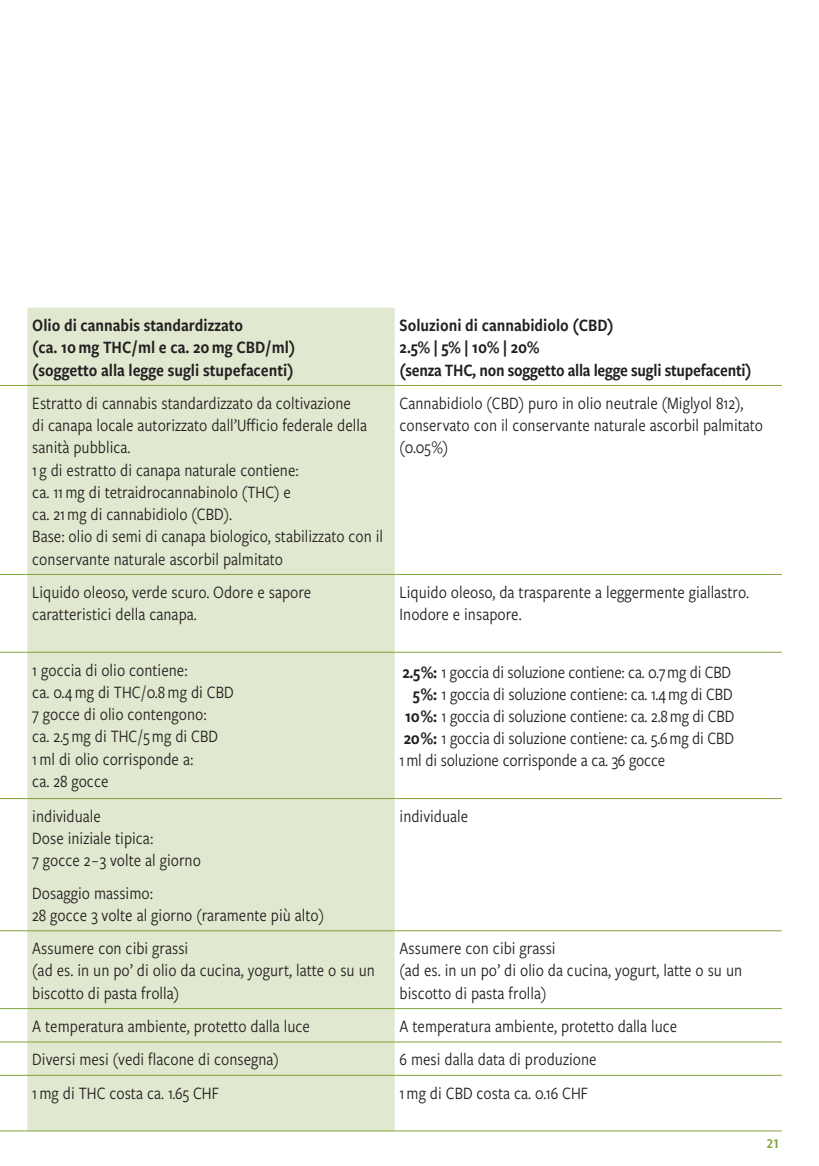
<style>
.page{position:relative;width:819px;height:1166px;background:#fff}
.page>*{position:absolute;margin:0;border:0;box-sizing:border-box;transform-origin:0 0}
.t1{font:18.03px/22.2px "Freight Sans Cnd Pro";color:#231f20}
.t2{font:18.03px/22.2px "Freight Sans Cnd Pro Semi";color:#231f20}
.t3{font:14px "Freight Sans Cnd Pro Semi";color:#80a33a}
.s1{font-family:"Freight Sans Cnd Pro Semi"}
</style>
<div class="page">
<div style="left:27px;top:308px;width:367px;height:822px;background:#e0e8cf"></div>
<svg style="left:0;top:385px;width:27px;height:1px"></svg>
<hr style="left:27px;top:385px;width:367px;height:1px;background:#80a33a">
<hr style="left:394px;top:385px;width:387px;height:1px;background:#80a33a">
<svg style="left:0;top:574px;width:27px;height:1px"></svg>
<hr style="left:27px;top:574px;width:367px;height:1px;background:#80a33a">
<hr style="left:394px;top:574px;width:387px;height:1px;background:#80a33a">
<svg style="left:0;top:652px;width:27px;height:1px"></svg>
<hr style="left:27px;top:652px;width:367px;height:1px;background:#80a33a">
<hr style="left:394px;top:652px;width:387px;height:1px;background:#80a33a">
<svg style="left:0;top:798px;width:27px;height:1px"></svg>
<hr style="left:27px;top:798px;width:367px;height:1px;background:#80a33a">
<hr style="left:394px;top:798px;width:387px;height:1px;background:#80a33a">
<svg style="left:0;top:930px;width:27px;height:1px"></svg>
<hr style="left:27px;top:930px;width:367px;height:1px;background:#80a33a">
<hr style="left:394px;top:930px;width:387px;height:1px;background:#80a33a">
<svg style="left:0;top:1008px;width:27px;height:1px"></svg>
<hr style="left:27px;top:1008px;width:367px;height:1px;background:#80a33a">
<hr style="left:394px;top:1008px;width:387px;height:1px;background:#80a33a">
<svg style="left:0;top:1041px;width:27px;height:1px"></svg>
<hr style="left:27px;top:1041px;width:367px;height:1px;background:#80a33a">
<hr style="left:394px;top:1041px;width:387px;height:1px;background:#80a33a">
<svg style="left:0;top:1075px;width:27px;height:1px"></svg>
<hr style="left:27px;top:1075px;width:367px;height:1px;background:#80a33a">
<hr style="left:394px;top:1075px;width:387px;height:1px;background:#80a33a">
<svg style="left:0;top:1130px;width:27px;height:1px"></svg>
<hr style="left:27px;top:1130px;width:367px;height:1px;background:#80a33a">
<hr style="left:394px;top:1130px;width:387px;height:1px;background:#80a33a">
<p class="t2" style="left:32px;top:313px;width:264px">Olio di cannabis standardizzato<br>(ca. 10 mg THC / ml e ca. 20 mg CBD / ml) (soggetto alla legge sugli stupefacenti)</p>
<p class="t2" style="left:399px;top:313px;width:353px">Soluzioni di cannabidiolo (CBD)<br>2.5% | 5% | 10% | 20%<br>(senza THC, non soggetto alla legge sugli stupefacenti)</p>
<p class="t1" style="left:32px;top:391px;width:352px">Estratto di cannabis standardizzato da coltivazione<br>di canapa locale autorizzato dall’Ufficio federale della sanità pubblica.<br>1 g di estratto di canapa naturale contiene:<br>ca. 11 mg di tetraidrocannabinolo (THC) e<br>ca. 21 mg di cannabidiolo (CBD).<br>Base: olio di semi di canapa biologico, stabilizzato con il conservante naturale ascorbil palmitato</p>
<p class="t1" style="left:399px;top:391px;width:365px">Cannabidiolo (CBD) puro in olio neutrale (Miglyol 812), conservato con il conservante naturale ascorbil palmitato (0.05%)</p>
<p class="t1" style="left:32px;top:580px;width:280px">Liquido oleoso, verde scuro. Odore e sapore caratteristici della canapa.</p>
<p class="t1" style="left:399px;top:580px;width:351px">Liquido oleoso, da trasparente a leggermente giallastro.<br>Inodore e insapore.</p>
<p class="t1" style="left:32px;top:658px;width:203px">1 goccia di olio contiene:<br>ca. 0.4 mg di THC / 0.8 mg di CBD<br>7 gocce di olio contengono:<br>ca. 2.5 mg di THC / 5 mg di CBD<br>1 ml di olio corrisponde a:<br>ca. 28 gocce</p>
<p class="t1" style="left:402px;top:660px;width:330px"><span class="s1">2.5%:</span> 1 goccia di soluzione contiene: ca. 0.7 mg di CBD</p>
<p class="t1" style="left:413px;top:682px;width:321px"><span class="s1">5%:</span> 1 goccia di soluzione contiene: ca. 1.4 mg di CBD</p>
<p class="t1" style="left:405px;top:704px;width:331px"><span class="s1">10%:</span> 1 goccia di soluzione contiene: ca. 2.8 mg di CBD</p>
<p class="t1" style="left:403px;top:726px;width:332px"><span class="s1">20%:</span> 1 goccia di soluzione contiene: ca. 5.6 mg di CBD</p>
<p class="t1" style="left:399px;top:749px;width:267px">1 ml di soluzione corrisponde a ca. 36 gocce</p>
<p class="t1" style="left:32px;top:804px;width:170px">individuale<br>Dose iniziale tipica:<br>7 gocce 2 – 3 volte al giorno</p>
<p class="t1" style="left:32px;top:881px;width:293px">Dosaggio massimo:<br>28 gocce 3 volte al giorno (raramente più alto)</p>
<p class="t1" style="left:399px;top:804px;width:70px">individuale</p>
<p class="t1" style="left:32px;top:936px;width:344px">Assumere con cibi grassi<br>(ad es. in un po’ di olio da cucina, yogurt, latte o su un biscotto di pasta frolla)</p>
<p class="t1" style="left:399px;top:936px;width:344px">Assumere con cibi grassi<br>(ad es. in un po’ di olio da cucina, yogurt, latte o su un biscotto di pasta frolla)</p>
<p class="t1" style="left:32px;top:1014px;width:279px">A temperatura ambiente, protetto dalla luce</p>
<p class="t1" style="left:399px;top:1014px;width:279px">A temperatura ambiente, protetto dalla luce</p>
<p class="t1" style="left:32px;top:1047px;width:248px">Diversi mesi (vedi flacone di consegna)</p>
<p class="t1" style="left:399px;top:1047px;width:198px">6 mesi dalla data di produzione</p>
<p class="t1" style="left:32px;top:1081px;width:188px">1 mg di THC costa ca. 1.65 CHF</p>
<p class="t1" style="left:399px;top:1081px;width:190px">1 mg di CBD costa ca. 0.16 CHF</p>
<p class="t3" style="left:766px;top:1134px;width:14px">21</p>
</div>
